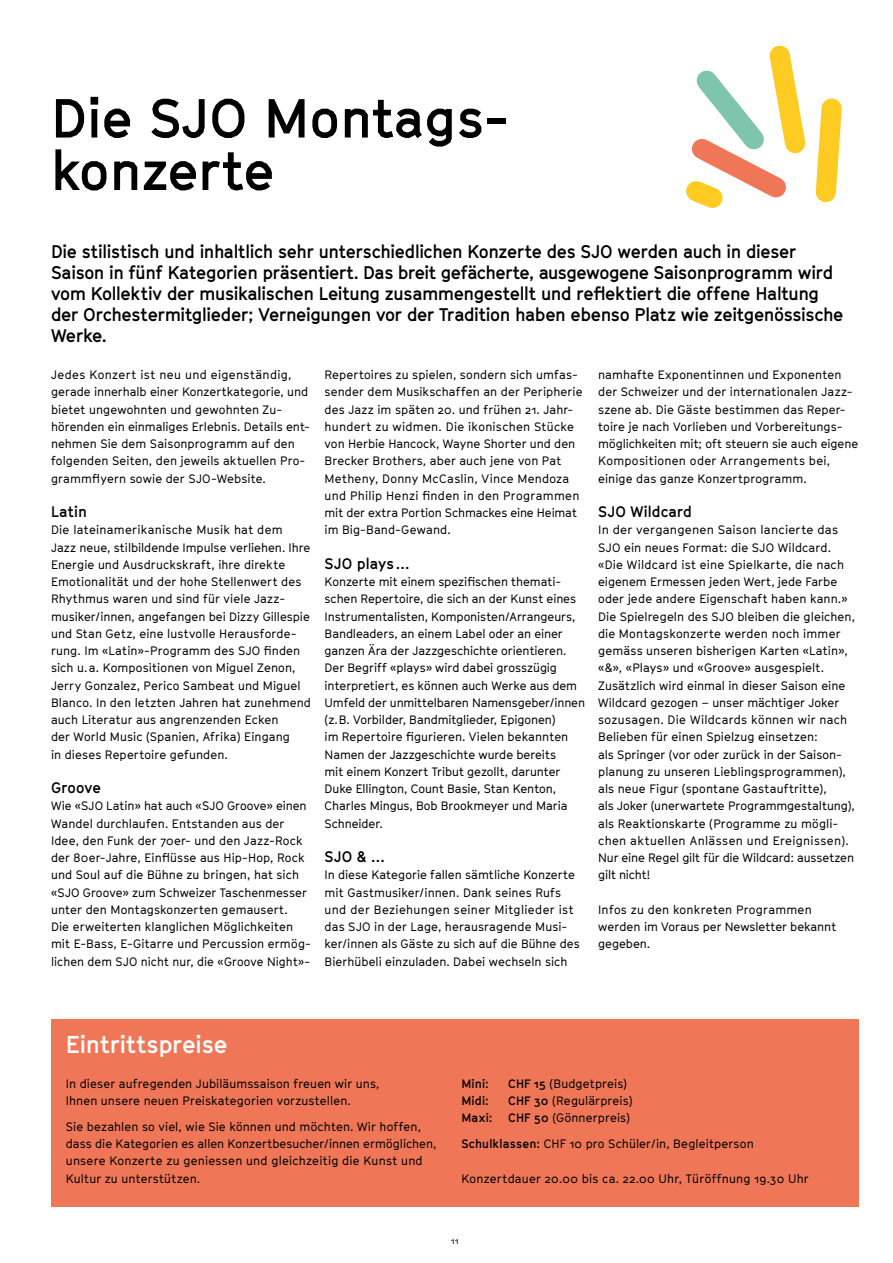
<style>
.page{position:relative;width:893px;height:1263px;background:#fff}
.page>*{position:absolute;margin:0;border:0;box-sizing:border-box;transform-origin:0 0}
.t1{font:700 54px/52.5px "GT Cinetype";color:#000}
.t2{font:700 24px "GT Cinetype";letter-spacing:.005em;color:#fff}
.t3{font:700 18px/21px "GT Cinetype";letter-spacing:-.02em;color:#000}
.t4{font:700 15px "GT Cinetype";letter-spacing:.005em;color:#000}
.t5{font:12px/17.2px "GT Cinetype";letter-spacing:.005em;color:#000}
.t6{font:700 12px "GT Cinetype";letter-spacing:.015em;color:#000}
.t7{font:9px "GT Cinetype";color:#000}
.s1{font-weight:700}
</style>
<div class="page">
<svg style="left:686px;top:45px;width:156px;height:163px"></svg>
<div style="left:51px;top:1020px;width:808px;height:187px;background:#ef7757"></div>
<h1 class="t1" style="left:51px;top:91px;width:460px">Die SJO Montags&shy;konzerte</h1>
<p class="t3" style="left:51px;top:241px;width:794px">Die stilistisch und inhaltlich sehr unterschiedlichen Konzerte des SJO werden auch in dieser Saison in fünf Kategorien präsentiert. Das breit gefächerte, ausgewogene Saisonprogramm wird vom Kollektiv der musikalischen Leitung zusammengestellt und reflektiert die offene Haltung der Orchestermitglieder; Verneigungen vor der Tradition haben ebenso Platz wie zeitgenössische Werke.</p>
<p class="t5" style="left:51px;top:366px;width:260px">Jedes Konzert ist neu und eigenständig, gerade innerhalb einer Konzertkategorie, und bietet ungewohnten und gewohnten Zu&shy;hörenden ein einmaliges Erlebnis. Details ent&shy;nehmen Sie dem Saisonprogramm auf den folgenden Seiten, den jeweils aktuellen Pro&shy;grammflyern sowie der SJO-Website.</p>
<p class="t4" style="left:51px;top:503px;width:37px">Latin</p>
<p class="t5" style="left:51px;top:521px;width:261px">Die lateinamerikanische Musik hat dem<br>Jazz neue, stilbildende Impulse verliehen. Ihre Energie und Ausdruckskraft, ihre direkte Emotionalität und der hohe Stellenwert des Rhythmus waren und sind für viele Jazz&shy;musiker/innen, angefangen bei Dizzy Gillespie und Stan Getz, eine lustvolle Herausforde&shy;rung. Im «Latin»-Programm des SJO finden sich u.a. Kompositionen von Miguel Zenon, Jerry Gonzalez, Perico Sambeat und Miguel Blanco. In den letzten Jahren hat zunehmend auch Literatur aus angrenzenden Ecken<br>der World Music (Spanien, Afrika) Eingang<br>in dieses Repertoire gefunden.</p>
<p class="t4" style="left:51px;top:779px;width:52px">Groove</p>
<p class="t5" style="left:51px;top:797px;width:261px">Wie «SJO Latin» hat auch «SJO Groove» einen Wandel durchlaufen. Entstanden aus der Idee, den Funk der 70er- und den Jazz-Rock der 80er-Jahre, Einflüsse aus Hip-Hop, Rock und Soul auf die Bühne zu bringen, hat sich «SJO Groove» zum Schweizer Taschenmesser unter den Montagskonzerten gemausert.<br>Die erweiterten klanglichen Möglichkeiten mit E-Bass, E-Gitarre und Percussion ermög&shy;lichen dem SJO nicht nur, die «Groove Night»-</p>
<p class="t5" style="left:598px;top:366px;width:262px">namhafte Exponentinnen und Exponenten der Schweizer und der internationalen Jazz&shy;szene ab. Die Gäste bestimmen das Reper&shy;toire je nach Vorlieben und Vorbereitungs&shy;möglichkeiten mit; oft steuern sie auch eigene Kompositionen oder Arrangements bei, einige das ganze Konzertprogramm.</p>
<p class="t4" style="left:598px;top:503px;width:96px">SJO Wildcard</p>
<p class="t5" style="left:598px;top:521px;width:258px">In der vergangenen Saison lancierte das SJO ein neues Format: die SJO Wildcard. «Die Wildcard ist eine Spielkarte, die nach eigenem Ermessen jeden Wert, jede Farbe oder jede andere Eigenschaft haben kann.» Die Spielregeln des SJO bleiben die gleichen, die Montagskonzerte werden noch immer gemäss unseren bisherigen Karten «Latin», «&amp;», «Plays» und «Groove» ausgespielt.<br>Zusätzlich wird einmal in dieser Saison eine Wildcard gezogen – unser mächtiger Joker sozusagen. Die Wildcards können wir nach Belieben für einen Spielzug einsetzen:<br>als Springer (vor oder zurück in der Saison&shy;planung zu unseren Lieblingsprogrammen), als neue Figur (spontane Gastauftritte),<br>als Joker (unerwartete Programmgestaltung), als Reaktionskarte (Programme zu mögli&shy;chen aktuellen Anlässen und Ereignissen).<br>Nur eine Regel gilt für die Wildcard: aussetzen gilt nicht!</p>
<p class="t5" style="left:598px;top:900px;width:240px">Infos zu den konkreten Programmen werden im Voraus per Newsletter bekannt gegeben.</p>
<p class="t5" style="left:325px;top:366px;width:260px">Repertoires zu spielen, sondern sich umfas&shy;sender dem Musikschaffen an der Peripherie des Jazz im späten 20. und frühen 21. Jahr&shy;hundert zu widmen. Die ikonischen Stücke von Herbie Hancock, Wayne Shorter und den Brecker Brothers, aber auch jene von Pat Metheny, Donny McCaslin, Vince Mendoza und Philip Henzi finden in den Programmen mit der extra Portion Schmackes eine Heimat im Big-Band-Gewand.</p>
<p class="t4" style="left:325px;top:554px;width:86px">SJO plays…</p>
<p class="t5" style="left:325px;top:573px;width:262px">Konzerte mit einem spezifischen themati&shy;schen Repertoire, die sich an der Kunst eines Instrumentalisten, Komponisten/Arrangeurs, Bandleaders, an einem Label oder an einer ganzen Ära der Jazzgeschichte orientieren.<br>Der Begriff «plays» wird dabei grosszügig interpretiert, es können auch Werke aus dem Umfeld der unmittelbaren Namensgeber/innen (z.B. Vorbilder, Bandmitglieder, Epigonen)<br>im Repertoire figurieren. Vielen bekannten Namen der Jazzgeschichte wurde bereits<br>mit einem Konzert Tribut gezollt, darunter Duke Ellington, Count Basie, Stan Kenton, Charles Mingus, Bob Brookmeyer und Maria Schneider.</p>
<p class="t4" style="left:325px;top:848px;width:62px">SJO &amp; …</p>
<p class="t5" style="left:325px;top:866px;width:257px">In diese Kategorie fallen sämtliche Konzerte mit Gastmusiker/innen. Dank seines Rufs und der Beziehungen seiner Mitglieder ist das SJO in der Lage, herausragende Musi&shy;ker/innen als Gäste zu sich auf die Bühne des Bierhübeli einzuladen. Dabei wechseln sich</p>
<h2 class="t2" style="left:66px;top:1030px;width:163px">Eintrittspreise</h2>
<p class="t5" style="left:66px;top:1074px;width:315px">In dieser aufregenden Jubiläumssaison freuen wir uns,<br>Ihnen unsere neuen Preiskategorien vorzustellen.</p>
<p class="t5" style="left:66px;top:1118px;width:372px">Sie bezahlen so viel, wie Sie können und möchten. Wir hoffen, dass die Kategorien es allen Konzertbesucher/innen ermöglichen, unsere Konzerte zu geniessen und gleichzeitig die Kunst und Kultur zu unterstützen.</p>
<p class="t6" style="left:461px;top:1076px;width:29px">Mini:</p>
<p class="t5" style="left:508px;top:1074px;width:120px"><span class="s1">CHF 15</span> (Budgetpreis)</p>
<p class="t6" style="left:461px;top:1093px;width:29px">Midi:</p>
<p class="t5" style="left:508px;top:1092px;width:126px"><span class="s1">CHF 30</span> (Regulärpreis)</p>
<p class="t6" style="left:461px;top:1110px;width:33px">Maxi:</p>
<p class="t5" style="left:461px;top:1105px;width:294px;line-height:25.8px;text-indent:47px"><span class="s1">CHF 50</span> (Gönnerpreis)<br><span class="s1">Schulklassen:</span> CHF 10 pro Schüler/in, Begleitperson</p>
<p class="t5" style="left:461px;top:1169px;width:349px">Konzertdauer 20.00 bis ca. 22.00 Uhr, Türöffnung 19.30 Uhr</p>
<p class="t7" style="left:451px;top:1235px;width:9px">11</p>
</div>
